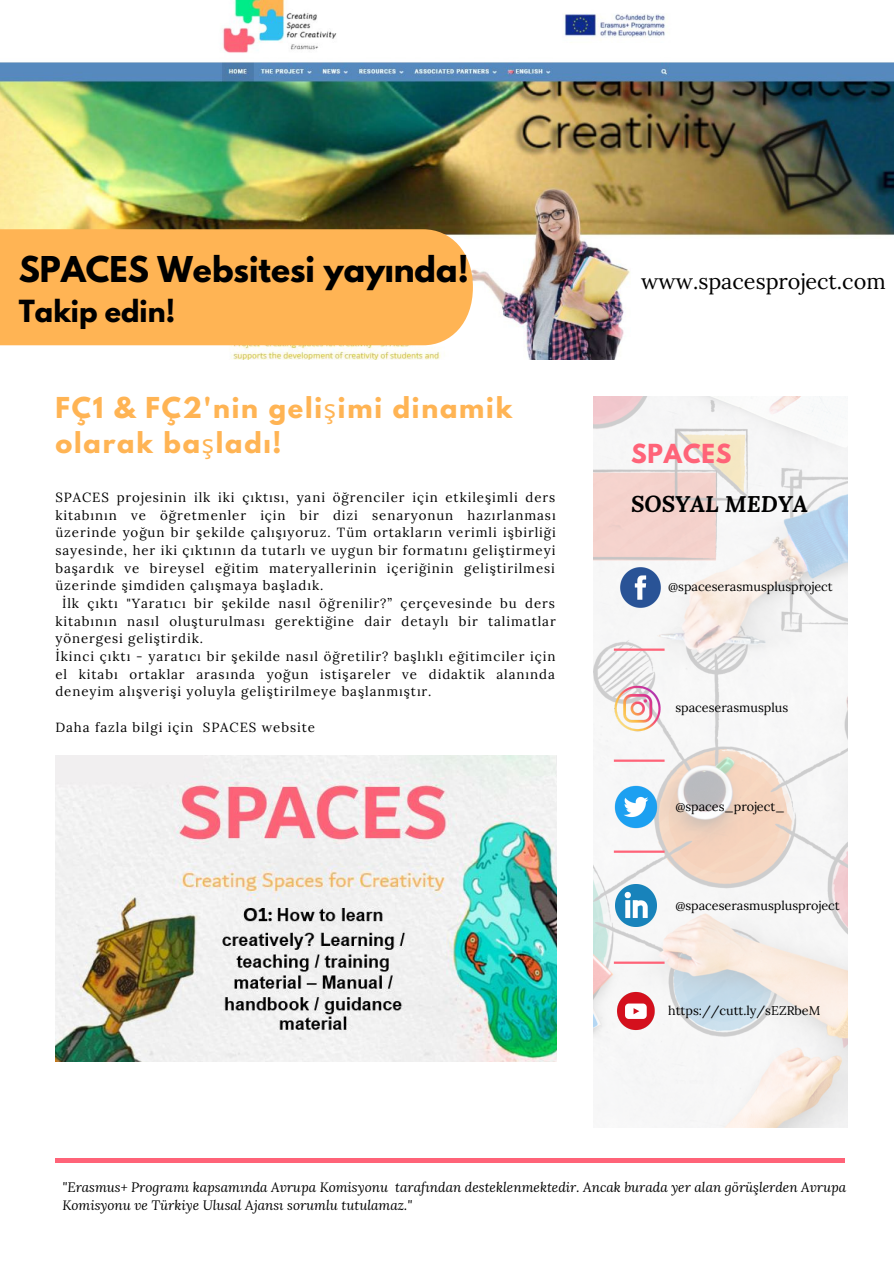
<style>
.page{position:relative;width:894px;height:1264px;background:#fff}
.page>*{position:absolute;margin:0;border:0;box-sizing:border-box;transform-origin:0 0}
.t1{font:700 31.5px "League Spartan";color:#000}
.t2{font:700 27px "League Spartan";color:#000}
.t3{font:700 25.5px/35px "League Spartan";letter-spacing:.07em;color:#ffb454}
.t4{font:700 23.25px "League Spartan";letter-spacing:.04em;color:#ff6378}
.t5{font:italic 700 22.5px "Lora";color:#000}
.t6{font:21.6px "Lora";color:#000}
.t7{font:italic 13.5px/18px "Lora";color:#000}
.t8{font:13.2px/17.7px "Lora";letter-spacing:.07em;color:#000;text-align:justify}
.t9{font:12.6px "Lora";color:#000}
.s1{font-family:"Noto Sans";font-weight:400}
</style>
<div class="page">
<img style="left:0;top:0;width:893px;height:360px">
<div style="left:0;top:229px;width:473px;height:116px;background:#ffb454"></div>
<img style="left:55px;top:755px;width:501px;height:306px">
<img style="left:593px;top:396px;width:254px;height:731px">
<hr style="left:613px;top:648px;width:51px;height:2px;background:#ff6378">
<hr style="left:613px;top:759px;width:51px;height:2px;background:#ff6378">
<hr style="left:613px;top:850px;width:51px;height:2px;background:#ff6378">
<hr style="left:613px;top:961px;width:51px;height:2px;background:#ff6378">
<hr style="left:55px;top:1158px;width:790px;height:4px;background:#ff6378">
<img style="left:613px;top:560px;width:54px;height:54px">
<img style="left:610px;top:681px;width:54px;height:52px">
<img style="left:609px;top:780px;width:53px;height:53px">
<img style="left:615px;top:884px;width:41px;height:42px">
<img style="left:609px;top:991px;width:55px;height:39px">
<p class="t1" style="left:19px;top:254px;width:451px">SPACES Websitesi yayında!</p>
<p class="t2" style="left:19px;top:297px;width:158px">Takip edin!</p>
<p class="t3" style="left:55px;top:393px;width:458px">FÇ1 &amp; FÇ2'nin geli<span class="s1">ş</span>imi dinamik olarak ba<span class="s1">ş</span>ladı!</p>
<p class="t8" style="left:55px;top:488px;width:502px">SPACES projesinin ilk iki çıktısı, yani öğrenciler için etkileşimli ders kitabının ve öğretmenler için bir dizi senaryonun hazırlanması üzerinde yoğun bir şekilde çalışıyoruz. Tüm ortakların verimli işbirliği sayesinde, her iki çıktının da tutarlı ve uygun bir formatını geliştirmeyi başardık ve bireysel eğitim materyallerinin içeriğinin geliştirilmesi üzerinde şimdiden çalışmaya başladık.</p>
<p class="t8" style="left:55px;top:594px;width:501px;text-indent:7px">İlk çıktı "Yaratıcı bir şekilde nasıl öğrenilir?” çerçevesinde bu ders kitabının nasıl oluşturulması gerektiğine dair detaylı bir talimatlar yönergesi geliştirdik.</p>
<p class="t8" style="left:55px;top:647px;width:501px">İkinci çıktı - yaratıcı bir şekilde nasıl öğretilir? başlıklı eğitimciler için el kitabı ortaklar arasında yoğun istişareler ve didaktik alanında deneyim alışverişi yoluyla geliştirilmeye başlanmıştır.</p>
<p class="t8" style="left:55px;top:718px;width:261px">Daha fazla bilgi için SPACES website</p>
<p class="t6" style="left:640px;top:267px;width:246px">www.spacesproject.com</p>
<p class="t4" style="left:630px;top:442px;width:102px">SPACES</p>
<p class="t5" style="left:630px;top:488px;width:178px">SOSYAL MEDYA</p>
<p class="t9" style="left:668px;top:579px;width:166px">@spaceserasmusplusproject</p>
<p class="t9" style="left:675px;top:699px;width:114px">spaceserasmusplus</p>
<p class="t9" style="left:675px;top:798px;width:111px">@spaces_project_</p>
<p class="t9" style="left:675px;top:897px;width:166px">@spaceserasmusplusproject</p>
<p class="t9" style="left:668px;top:1002px;width:154px">https://cutt.ly/sEZRbeM</p>
<p class="t7" style="left:62px;top:1177px;width:785px">"Erasmus+ Programı kapsamında Avrupa Komisyonu tarafından desteklenmektedir. Ancak burada yer alan görüşlerden Avrupa<br>Komisyonu ve Türkiye Ulusal Ajansı sorumlu tutulamaz."</p>
</div>
